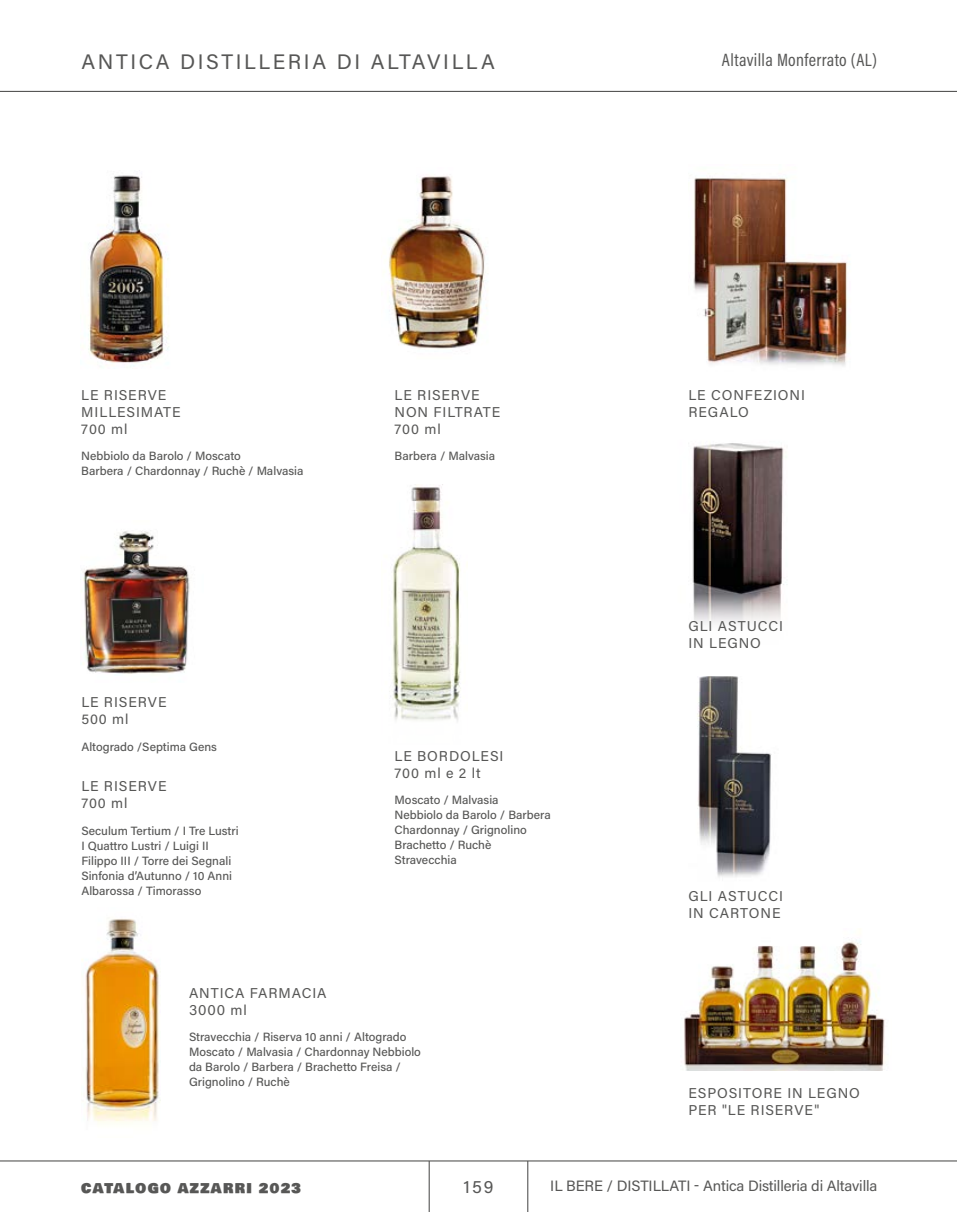
<style>
.page{position:relative;width:957px;height:1212px;background:#fff}
.page>*{position:absolute;margin:0;border:0;box-sizing:border-box;transform-origin:0 0}
.t1{font:21px "Acumin Variable Concept";letter-spacing:.12em;color:#575756}
.t2{font:18px "Acumin Pro Cond";letter-spacing:.02em;color:#575756}
.t3{font:18px "Acumin Variable Concept";color:#575756}
.t4{font:15px "Acumin Variable Concept";letter-spacing:-.01em;color:#575756}
.t5{font:14.25px/17.1px "Acumin Variable Concept";letter-spacing:.06em;color:#575756}
.t6{font:13.5px "Bowlby One SC";letter-spacing:.1em;color:#575756}
.t7{font:12px/15px "Acumin Variable Concept";color:#575756}
</style>
<div class="page">
<hr style="left:0;top:659px;width:1px;height:553px;background:#b92554">
<hr style="left:429px;top:1161px;width:1px;height:51px;background:#575756">
<hr style="left:527px;top:1161px;width:1px;height:51px;background:#575756">
<hr style="left:0;top:1160px;width:957px;height:1px;background:#575756">
<hr style="left:0;top:91px;width:957px;height:1px;background:#575756">
<img style="left:697px;top:676px;width:75px;height:201px">
<img style="left:692px;top:443px;width:92px;height:181px">
<img style="left:88px;top:175px;width:81px;height:192px">
<img style="left:388px;top:176px;width:98px;height:173px">
<img style="left:693px;top:178px;width:155px;height:188px">
<img style="left:389px;top:485px;width:72px;height:237px">
<img style="left:83px;top:531px;width:107px;height:143px">
<img style="left:684px;top:940px;width:201px;height:130px">
<img style="left:82px;top:918px;width:79px;height:205px">
<h1 class="t1" style="left:81px;top:47px;width:415px">ANTICA DISTILLERIA DI ALTAVILLA</h1>
<h2 class="t2" style="left:722px;top:49px;width:157px">Altavilla Monferrato (AL)</h2>
<p class="t5" style="left:81px;top:385px;width:101px">LE RISERVE<br>MILLESIMATE<br>700 ml</p>
<p class="t5" style="left:394px;top:385px;width:107px">LE RISERVE<br>NON FILTRATE<br>700 ml</p>
<p class="t5" style="left:688px;top:385px;width:118px">LE CONFEZIONI<br>REGALO</p>
<p class="t7" style="left:81px;top:448px;width:224px">Nebbiolo da Barolo / Moscato<br>Barbera / Chardonnay / Ruchè / Malvasia</p>
<p class="t7" style="left:394px;top:448px;width:102px">Barbera / Malvasia</p>
<p class="t5" style="left:81px;top:693px;width:87px">LE RISERVE<br>500 ml</p>
<p class="t7" style="left:81px;top:739px;width:137px">Altogrado /Septima Gens</p>
<p class="t5" style="left:81px;top:777px;width:87px">LE RISERVE<br>700 ml</p>
<p class="t7" style="left:81px;top:822px;width:159px">Seculum Tertium / I Tre Lustri<br>I Quattro Lustri / Luigi II<br>Filippo III / Torre dei Segnali<br>Sinfonia d’Autunno / 10 Anni<br>Albarossa / Timorasso</p>
<p class="t5" style="left:189px;top:983px;width:139px">ANTICA FARMACIA<br>3000 ml</p>
<p class="t5" style="left:394px;top:747px;width:110px">LE BORDOLESI<br>700 ml e 2 lt</p>
<p class="t7" style="left:394px;top:792px;width:158px">Moscato / Malvasia<br>Nebbiolo da Barolo / Barbera<br>Chardonnay / Grignolino<br>Brachetto / Ruchè<br>Stravecchia</p>
<p class="t7" style="left:189px;top:1029px;width:233px">Stravecchia / Riserva 10 anni / Altogrado Moscato / Malvasia / Chardonnay Nebbiolo da Barolo / Barbera / Brachetto Freisa / Grignolino / Ruchè</p>
<p class="t5" style="left:688px;top:616px;width:96px">GLI ASTUCCI<br>IN LEGNO</p>
<p class="t5" style="left:688px;top:886px;width:96px">GLI ASTUCCI<br>IN CARTONE</p>
<p class="t5" style="left:688px;top:1084px;width:173px">ESPOSITORE IN LEGNO<br>PER "LE RISERVE"</p>
<p class="t6" style="left:81px;top:1178px;width:221px">CATALOGO AZZARRI 2023</p>
<h2 class="t3" style="left:463px;top:1175px;width:31px">159</h2>
<p class="t4" style="left:550px;top:1175px;width:328px">IL BERE / DISTILLATI - Antica Distilleria di Altavilla</p>
</div>
